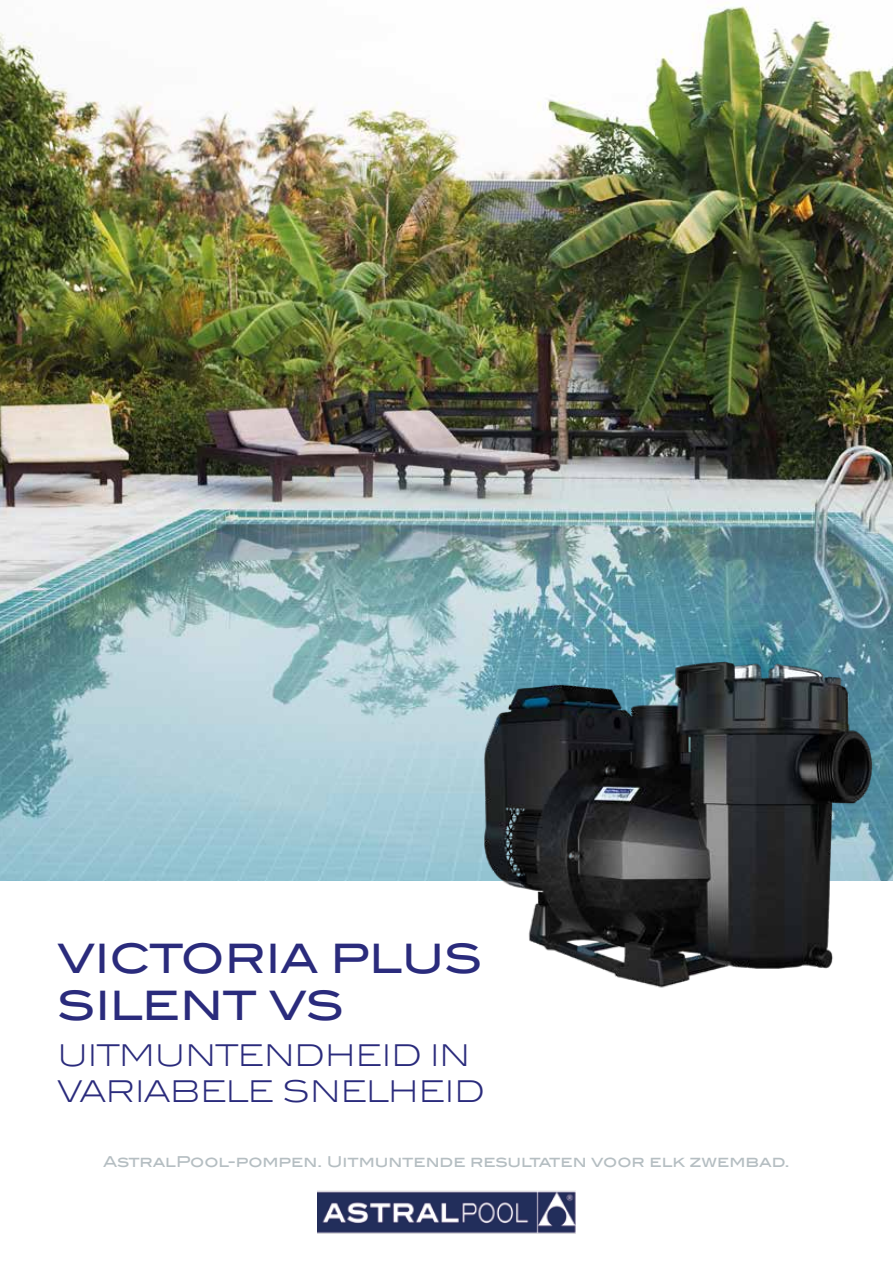
<style>
.page{position:relative;width:893px;height:1263px;background:#fff}
.page>*{position:absolute;margin:0;border:0;box-sizing:border-box;transform-origin:0 0}
.t1{font:40.5px/46.5px "Blair ITC Std";letter-spacing:-.01em;color:#2a2b7c}
.t2{font:300 30px/36px "Blair ITC Std";color:#2a2b7c}
.t3{font:15px "Blair ITC Std";color:#b5bec2}
</style>
<div class="page">
<img style="left:0;top:2px;width:893px;height:878px">
<img style="left:317px;top:1190px;width:259px;height:43px">
<img style="left:458px;top:651px;width:425px;height:337px">
<h1 class="t1" style="left:57px;top:935px;width:427px">VICTORIA PLUS<br>SILENT VS</h1>
<h2 class="t2" style="left:57px;top:1038px;width:429px">UITMUNTENDHEID IN<br>VARIABELE SNELHEID</h2>
<p class="t3" style="left:103px;top:1152px;width:688px">AstralPool-pompen. Uitmuntende resultaten voor elk zwembad.</p>
</div>
